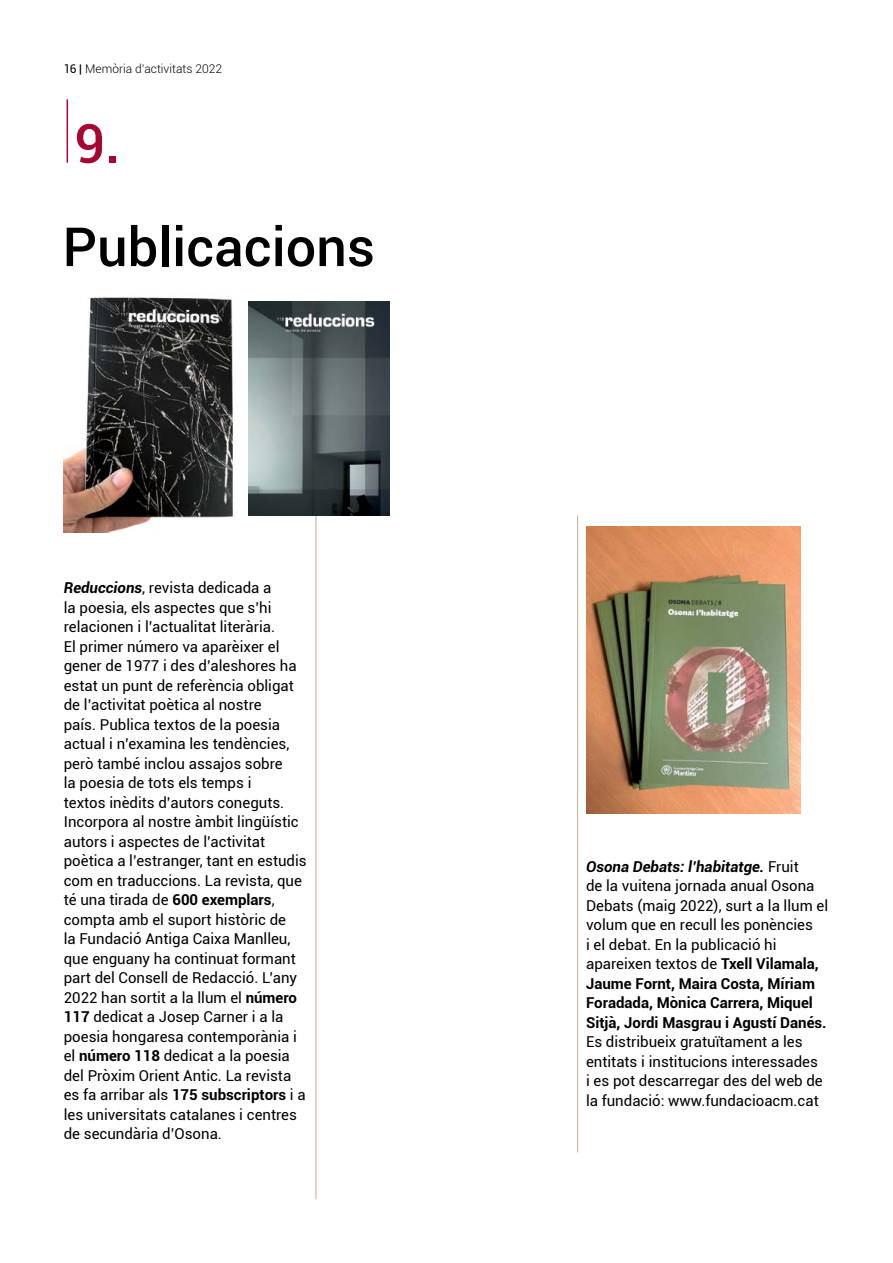
<style>
.page{position:relative;width:893px;height:1263px;background:#fff}
.page>*{position:absolute;margin:0;border:0;box-sizing:border-box;transform-origin:0 0}
.t1{font:500 54px "Roboto";color:#000}
.t2{font:500 54px "Roboto";color:#a90533}
.t3{font:15px/19.5px "Roboto";color:#000}
.t4{font:300 12px "Roboto";color:#000}
.s1{font-weight:400}
.s2{font-weight:700;font-style:italic}
.s3{font-weight:700}
</style>
<div class="page">
<hr style="left:315px;top:502px;width:1px;height:697px;background:#c5b291">
<hr style="left:577px;top:516px;width:1px;height:636px;background:#c5b291">
<hr style="left:67px;top:99px;width:1px;height:64px;background:#a90533">
<img style="left:64px;top:297px;width:169px;height:235px">
<img style="left:249px;top:301px;width:140px;height:215px">
<img style="left:586px;top:527px;width:215px;height:286px">
<p class="t4" style="left:64px;top:60px;width:160px"><span class="s1">16 |</span> Memòria d’activitats 2022</p>
<h1 class="t2" style="left:75px;top:106px;width:47px">9.</h1>
<h1 class="t1" style="left:63px;top:209px;width:314px">Publicacions</h1>
<p class="t3" style="left:64px;top:578px;width:244px"><span class="s2">Reduccions</span>, revista dedicada a<br>la poesia, els aspectes que s’hi relacionen i l’actualitat literària.<br>El primer número va aparèixer el gener de 1977 i des d’aleshores ha estat un punt de referència obligat de l’activitat poètica al nostre<br>país. Publica textos de la poesia actual i n’examina les tendències, però també inclou assajos sobre<br>la poesia de tots els temps i<br>textos inèdits d’autors coneguts.<br>Incorpora al nostre àmbit lingüístic autors i aspectes de l’activitat poètica a l’estranger, tant en estudis com en traduccions. La revista, que té una tirada de <span class="s3">600 exemplars</span>, compta amb el suport històric de<br>la Fundació Antiga Caixa Manlleu, que enguany ha continuat formant part del Consell de Redacció. L’any 2022 han sortit a la llum el <span class="s3">número 117</span> dedicat a Josep Carner i a la poesia hongaresa contemporània i el <span class="s3">número 118</span> dedicat a la poesia del Pròxim Orient Antic. La revista es fa arribar als <span class="s3">175 subscriptors</span> i a les universitats catalanes i centres de secundària d’Osona.</p>
<p class="t3" style="left:586px;top:856px;width:244px"><span class="s2">Osona Debats: l’habitatge.</span> Fruit<br>de la vuitena jornada anual Osona Debats (maig 2022), surt a la llum el volum que en recull les ponències<br>i el debat. En la publicació hi apareixen textos de <span class="s3">Txell Vilamala, Jaume Fornt, Maira Costa, Míriam Foradada, Mònica Carrera, Miquel Sitjà, Jordi Masgrau i Agustí Danés.</span></p>
<p class="t3" style="left:586px;top:1032px;width:238px">Es distribueix gratuïtament a les entitats i institucions interessades i es pot descarregar des del web de la fundació: www.fundacioacm.cat</p>
</div>
